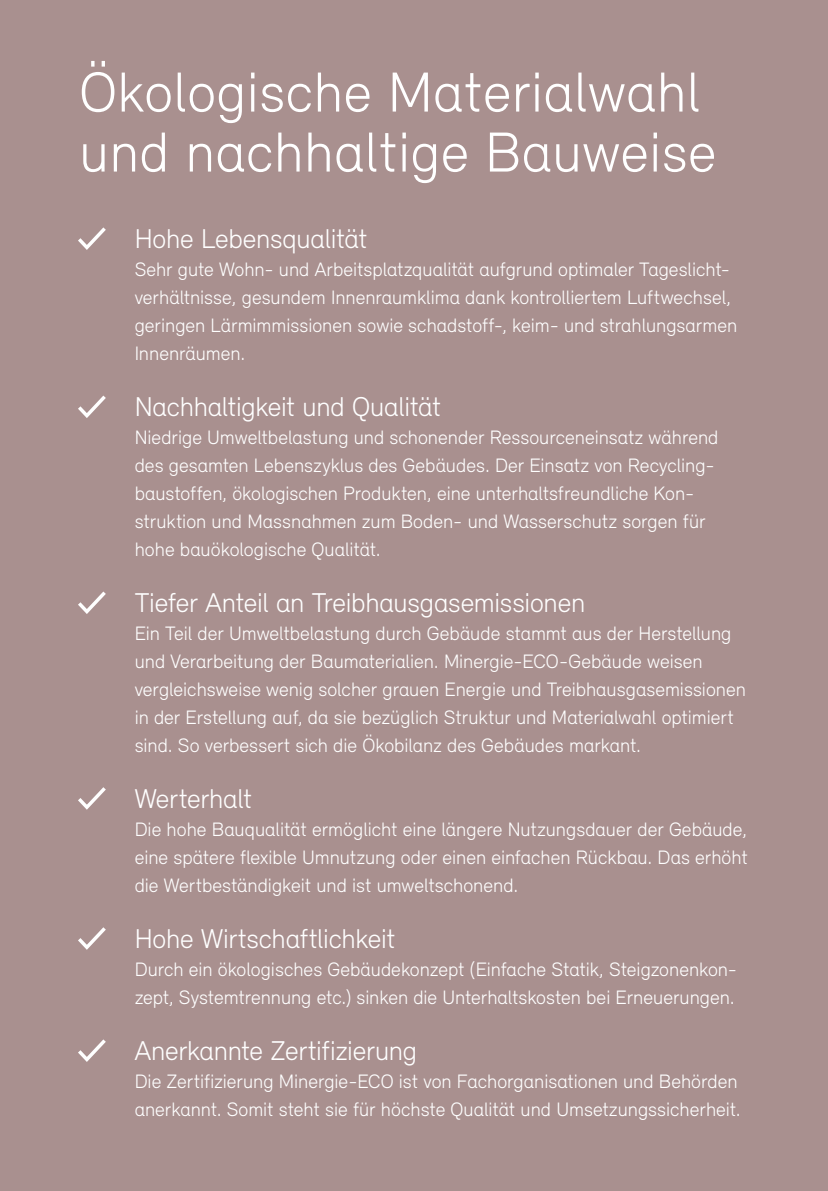
<style>
.page{position:relative;width:828px;height:1191px;background:#a9908f}
.page>*{position:absolute;margin:0;border:0;box-sizing:border-box;transform-origin:0 0}
.t1{font:300 58px/60px "Relevant";letter-spacing:.01em;color:#fff}
.t2{font:300 28px "Relevant";letter-spacing:-.01em;color:#fff}
.t3{font:300 20px/28px "Relevant";color:#fff}
</style>
<div class="page">
<svg style="left:78px;top:227px;width:28px;height:23px"></svg>
<svg style="left:78px;top:395px;width:28px;height:23px"></svg>
<svg style="left:78px;top:591px;width:28px;height:23px"></svg>
<svg style="left:78px;top:787px;width:28px;height:23px"></svg>
<svg style="left:78px;top:927px;width:28px;height:23px"></svg>
<svg style="left:78px;top:1039px;width:28px;height:23px"></svg>
<h1 class="t1" style="left:79px;top:61px;width:638px">Ökologische Materialwahl und nachhaltige Bauweise</h1>
<h2 class="t2" style="left:135px;top:222px;width:234px">Hohe Lebensqualität</h2>
<p class="t3" style="left:135px;top:255px;width:604px">Sehr gute Wohn- und Arbeitsplatzqualität aufgrund optimaler Tageslicht&shy;verhältnisse, gesundem Innenraumklima dank kontrolliertem Luftwechsel, geringen Lärmimmissionen sowie schadstoff-, keim- und strahlungsarmen Innenräumen.</p>
<h2 class="t2" style="left:135px;top:390px;width:308px">Nachhaltigkeit und Qualität</h2>
<p class="t3" style="left:135px;top:423px;width:585px">Niedrige Umweltbelastung und schonender Ressourceneinsatz während des gesamten Lebenszyklus des Gebäudes. Der Einsatz von Recycling&shy;baustoffen, ökologischen Produkten, eine unterhaltsfreundliche Kon&shy;struktion und Massnahmen zum Boden- und Wasserschutz sorgen für hohe bauökologische Qualität.</p>
<h2 class="t2" style="left:135px;top:586px;width:452px">Tiefer Anteil an Treibhausgasemissionen</h2>
<p class="t3" style="left:135px;top:619px;width:613px">Ein Teil der Umweltbelastung durch Gebäude stammt aus der Herstellung und Verarbeitung der Baumaterialien. Minergie-ECO-Gebäude weisen vergleichsweise wenig solcher grauen Energie und Treibhausgasemissionen in der Erstellung auf, da sie bezüglich Struktur und Materialwahl optimiert sind. So verbessert sich die Ökobilanz des Gebäudes markant.</p>
<h2 class="t2" style="left:135px;top:782px;width:119px">Werterhalt</h2>
<p class="t3" style="left:135px;top:815px;width:614px;text-align:justify">Die hohe Bauqualität ermöglicht eine längere Nutzungsdauer der Gebäude, eine spätere flexible Umnutzung oder einen einfachen Rückbau. Das erhöht die Wertbeständigkeit und ist umweltschonend.</p>
<h2 class="t2" style="left:135px;top:922px;width:262px">Hohe Wirtschaftlichkeit</h2>
<p class="t3" style="left:135px;top:955px;width:604px">Durch ein ökologisches Gebäudekonzept (Einfache Statik, Steigzonenkon&shy;zept, Systemtrennung etc.) sinken die Unterhaltskosten bei Erneuerungen.</p>
<h2 class="t2" style="left:135px;top:1034px;width:284px">Anerkannte Zertifizierung</h2>
<p class="t3" style="left:135px;top:1067px;width:607px">Die Zertifizierung Minergie-ECO ist von Fachorganisationen und Behörden anerkannt. Somit steht sie für höchste Qualität und Umsetzungssicherheit.</p>
</div>
